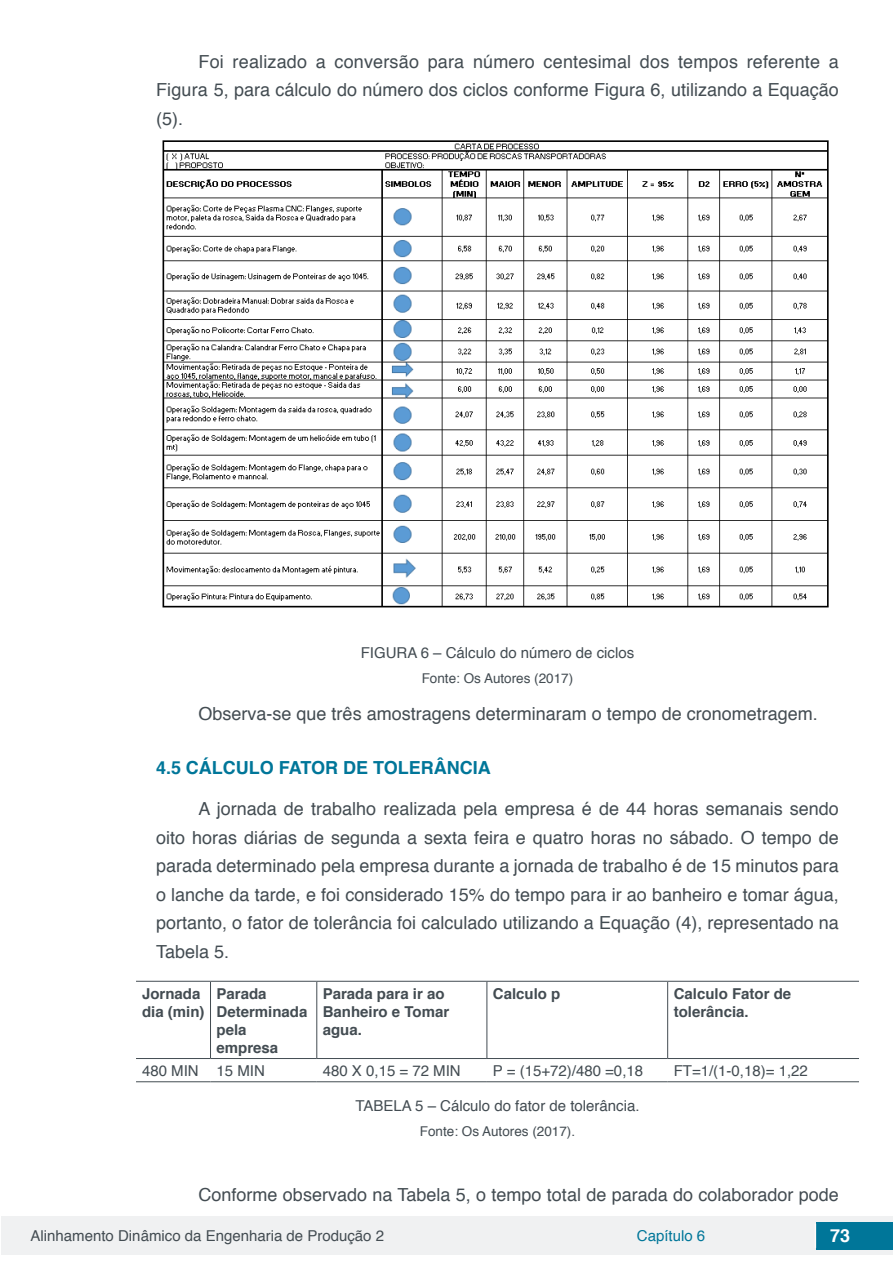
<style>
.page{position:relative;width:893px;height:1263px;background:#fff}
.page>*{position:absolute;margin:0;border:0;box-sizing:border-box;transform-origin:0 0}
.txt{font:18px/28.5px "Helvetica";color:#434c52;text-align:justify}
.t1{font:700 18px "Helvetica";color:#007699}
.t2{font:700 18px "Helvetica";color:#fff}
.tab_alinhado_esquerd{font:700 15px/18px "Helvetica";color:#434c52}
.info_tab_gra_imag{font:15px "Helvetica";color:#434c52}
.tab_alinhado_esquerd-2{font:15px "Helvetica";color:#434c52}
.t3{font:15px "Helvetica";color:#007699}
.fonte_tab_gra_imag{font:13.5px "Helvetica";color:#434c52}
</style>
<div class="page">
<div style="left:1px;top:1216px;width:891px;height:38px;background:#f0f1f2"></div>
<div style="left:816px;top:1222px;width:77px;height:27px;background:#007699"></div>
<svg style="left:815px;top:1224px;width:1px;height:24px"></svg>
<img style="left:162px;top:140px;width:667px;height:468px">
<hr style="left:136px;top:981px;width:74px;height:1px;background:#434c52">
<hr style="left:210px;top:981px;width:107px;height:1px;background:#434c52">
<hr style="left:210px;top:982px;width:1px;height:76px;background:#434c52">
<hr style="left:317px;top:981px;width:170px;height:1px;background:#434c52">
<hr style="left:316px;top:982px;width:1px;height:76px;background:#434c52">
<hr style="left:487px;top:981px;width:181px;height:1px;background:#434c52">
<hr style="left:486px;top:982px;width:1px;height:76px;background:#434c52">
<hr style="left:668px;top:981px;width:191px;height:1px;background:#434c52">
<hr style="left:667px;top:982px;width:1px;height:76px;background:#434c52">
<hr style="left:136px;top:1058px;width:74px;height:1px;background:#434c52">
<hr style="left:210px;top:1058px;width:107px;height:1px;background:#434c52">
<hr style="left:317px;top:1058px;width:170px;height:1px;background:#434c52">
<hr style="left:487px;top:1058px;width:181px;height:1px;background:#434c52">
<hr style="left:668px;top:1058px;width:191px;height:1px;background:#434c52">
<hr style="left:136px;top:1081px;width:74px;height:1px;background:#434c52">
<hr style="left:210px;top:1081px;width:107px;height:1px;background:#434c52">
<hr style="left:317px;top:1081px;width:170px;height:1px;background:#434c52">
<hr style="left:487px;top:1081px;width:181px;height:1px;background:#434c52">
<hr style="left:668px;top:1081px;width:191px;height:1px;background:#434c52">
<p class="txt" style="left:156px;top:47px;width:684px;text-indent:43px">Foi realizado a conversão para número centesimal dos tempos referente a Figura 5, para cálculo do número dos ciclos conforme Figura 6, utilizando a Equação (5).</p>
<p class="info_tab_gra_imag" style="left:361px;top:641px;width:275px">FIGURA 6 – Cálculo do número de ciclos</p>
<p class="fonte_tab_gra_imag" style="left:422px;top:667px;width:153px">Fonte: Os Autores (2017)</p>
<p class="txt" style="left:199px;top:700px;width:621px">Observa-se que três amostragens determinaram o tempo de cronometragem.</p>
<p class="t1" style="left:156px;top:753px;width:336px">4.5 CÁLCULO FATOR DE TOLERÂNCIA</p>
<p class="txt" style="left:156px;top:795px;width:684px;text-indent:43px">A jornada de trabalho realizada pela empresa é de 44 horas semanais sendo oito horas diárias de segunda a sexta feira e quatro horas no sábado. O tempo de parada determinado pela empresa durante a jornada de trabalho é de 15 minutos para o lanche da tarde, e foi considerado 15% do tempo para ir ao banheiro e tomar água, portanto, o fator de tolerância foi calculado utilizando a Equação (4), representado na Tabela 5.</p>
<p class="tab_alinhado_esquerd" style="left:142px;top:984px;width:64px">Jornada dia (min)</p>
<p class="tab_alinhado_esquerd" style="left:216px;top:984px;width:92px">Parada<br>Determinada pela empresa</p>
<p class="tab_alinhado_esquerd" style="left:323px;top:984px;width:128px">Parada para ir ao<br>Banheiro e Tomar agua.</p>
<p class="tab_alinhado_esquerd" style="left:493px;top:984px;width:69px">Calculo p</p>
<p class="tab_alinhado_esquerd" style="left:674px;top:984px;width:119px">Calculo Fator de tolerância.</p>
<p class="tab_alinhado_esquerd-2" style="left:142px;top:1059px;width:58px">480 MIN</p>
<p class="tab_alinhado_esquerd-2" style="left:216px;top:1059px;width:50px">15 MIN</p>
<p class="tab_alinhado_esquerd-2" style="left:323px;top:1059px;width:140px">480 X 0,15 = 72 MIN</p>
<p class="tab_alinhado_esquerd-2" style="left:493px;top:1059px;width:152px">P = (15+72)/480 =0,18</p>
<p class="tab_alinhado_esquerd-2" style="left:674px;top:1059px;width:136px">FT=1/(1-0,18)= 1,22</p>
<p class="info_tab_gra_imag" style="left:355px;top:1094px;width:286px">TABELA 5 – Cálculo do fator de tolerância.</p>
<p class="fonte_tab_gra_imag" style="left:420px;top:1121px;width:157px">Fonte: Os Autores (2017).</p>
<p class="txt" style="left:199px;top:1181px;width:642px">Conforme observado na Tabela 5, o tempo total de parada do colaborador pode</p>
<p class="info_tab_gra_imag" style="left:31px;top:1224px;width:355px">Alinhamento Dinâmico da Engenharia de Produção 2</p>
<p class="t3" style="left:637px;top:1224px;width:70px">Capítulo 6</p>
<p class="t2" style="left:830px;top:1221px;width:22px">73</p>
</div>
